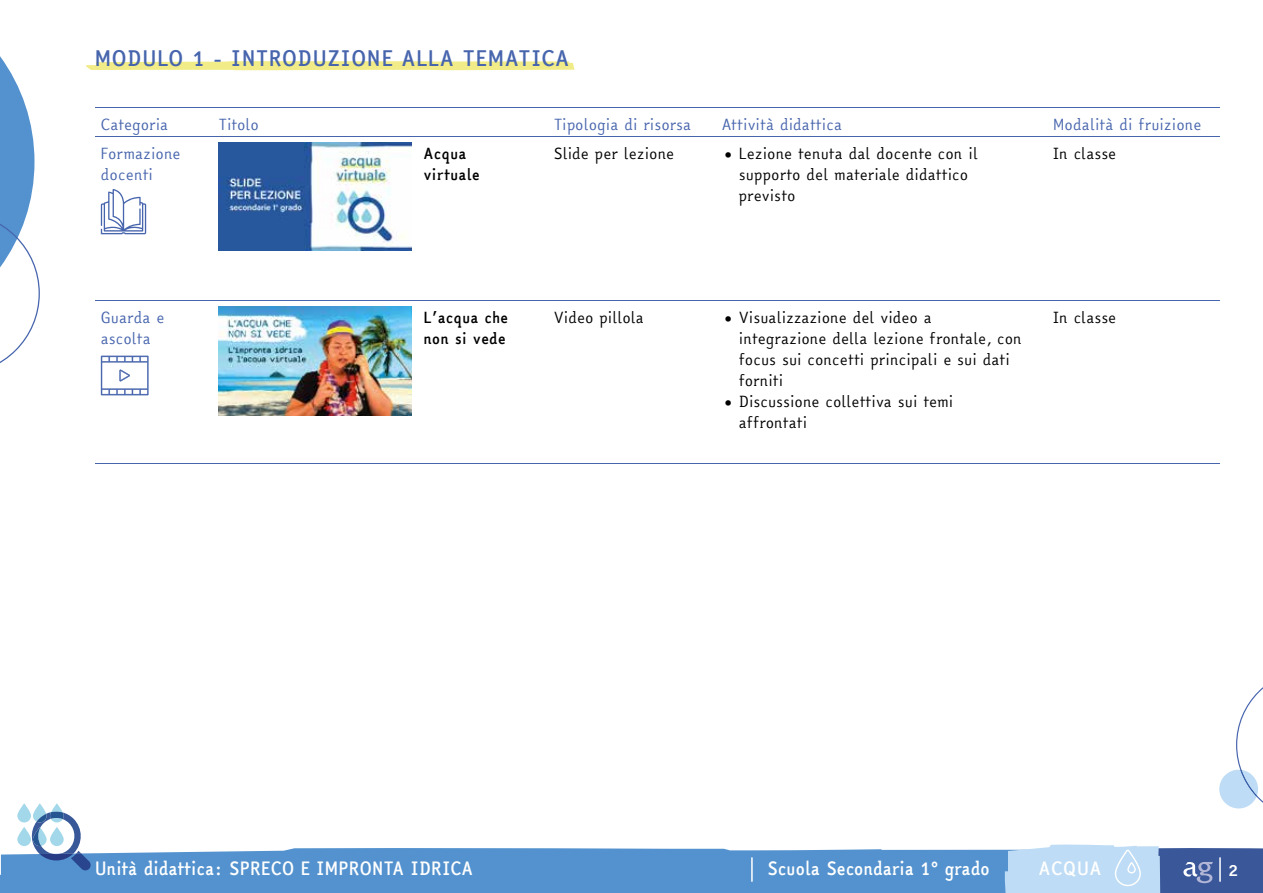
<style>
.page{position:relative;width:1263px;height:893px;background:#fff}
.page>*{position:absolute;margin:0;border:0;box-sizing:border-box;transform-origin:0 0}
.t1{font:700 21px "Easy Reading PRO";letter-spacing:.015em;color:#4765ad}
.t2{font:700 18px "Easy Reading PRO";letter-spacing:-.02em;color:#fff;scale:.96 1}
.t3{font:700 18px "Easy Reading PRO";letter-spacing:-.02em;color:#fff}
.t4{font:15px/21px "Easy Reading PRO";color:#000}
.t5{font:15px/21px "Easy Reading PRO";color:#4765ad}
.t6{font:700 15px/21px "Easy Reading PRO";color:#000}
</style>
<div class="page">
<div style="left:0;top:848px;width:1005px;height:45px;background:#5392ce"></div>
<svg style="left:86px;top:61px;width:488px;height:9px"></svg>
<svg style="left:0;top:56px;width:40px;height:307px"></svg>
<hr style="left:95px;top:107px;width:118px;height:1px;background:#4765ad">
<hr style="left:213px;top:107px;width:204px;height:1px;background:#4765ad">
<hr style="left:417px;top:107px;width:131px;height:1px;background:#4765ad">
<hr style="left:548px;top:107px;width:168px;height:1px;background:#4765ad">
<hr style="left:716px;top:107px;width:331px;height:1px;background:#4765ad">
<hr style="left:1047px;top:107px;width:173px;height:1px;background:#4765ad">
<hr style="left:95px;top:136px;width:118px;height:1px;background:#4765ad">
<hr style="left:213px;top:136px;width:204px;height:1px;background:#4765ad">
<hr style="left:417px;top:136px;width:131px;height:1px;background:#4765ad">
<hr style="left:548px;top:136px;width:168px;height:1px;background:#4765ad">
<hr style="left:716px;top:136px;width:331px;height:1px;background:#4765ad">
<hr style="left:1047px;top:136px;width:173px;height:1px;background:#4765ad">
<hr style="left:95px;top:300px;width:118px;height:1px;background:#4765ad">
<hr style="left:213px;top:300px;width:204px;height:1px;background:#4765ad">
<hr style="left:417px;top:300px;width:131px;height:1px;background:#4765ad">
<hr style="left:548px;top:300px;width:168px;height:1px;background:#4765ad">
<hr style="left:716px;top:300px;width:331px;height:1px;background:#4765ad">
<hr style="left:1047px;top:300px;width:173px;height:1px;background:#4765ad">
<hr style="left:95px;top:463px;width:118px;height:1px;background:#4765ad">
<hr style="left:213px;top:463px;width:204px;height:1px;background:#4765ad">
<hr style="left:417px;top:463px;width:131px;height:1px;background:#4765ad">
<hr style="left:548px;top:463px;width:168px;height:1px;background:#4765ad">
<hr style="left:716px;top:463px;width:331px;height:1px;background:#4765ad">
<hr style="left:1047px;top:463px;width:173px;height:1px;background:#4765ad">
<svg style="left:101px;top:189px;width:45px;height:45px"></svg>
<img style="left:219px;top:142px;width:193px;height:109px">
<svg style="left:101px;top:356px;width:48px;height:39px"></svg>
<img style="left:219px;top:306px;width:193px;height:109px">
<hr style="left:751px;top:857px;width:2px;height:25px;background:#fff">
<svg style="left:17px;top:827px;width:14px;height:19px"></svg>
<svg style="left:17px;top:803px;width:14px;height:19px"></svg>
<svg style="left:30px;top:803px;width:61px;height:67px"></svg>
<svg style="left:1219px;top:687px;width:44px;height:122px"></svg>
<svg style="left:1005px;top:844px;width:258px;height:49px"></svg>
<h1 class="t1" style="left:94px;top:42px;width:477px">MODULO 1 - INTRODUZIONE ALLA TEMATICA</h1>
<p class="t5" style="left:101px;top:114px;width:69px">Categoria</p>
<p class="t5" style="left:219px;top:114px;width:42px">Titolo</p>
<p class="t5" style="left:554px;top:114px;width:139px">Tipologia di risorsa</p>
<p class="t5" style="left:722px;top:114px;width:122px">Attività didattica</p>
<p class="t5" style="left:1053px;top:114px;width:150px">Modalità di fruizione</p>
<p class="t5" style="left:101px;top:143px;width:81px">Formazione docenti</p>
<p class="t6" style="left:423px;top:143px;width:58px">Acqua virtuale</p>
<p class="t4" style="left:554px;top:143px;width:122px">Slide per lezione</p>
<p class="t4" style="left:739px;top:143px;width:241px;text-indent:-17px">• Lezione tenuta dal docente con il supporto del materiale didattico previsto</p>
<p class="t4" style="left:1053px;top:143px;width:65px">In classe</p>
<p class="t5" style="left:101px;top:307px;width:65px">Guarda e ascolta</p>
<p class="t6" style="left:423px;top:307px;width:86px">L’acqua che non si vede</p>
<p class="t4" style="left:554px;top:307px;width:92px">Video pillola</p>
<p class="t4" style="left:739px;top:307px;width:284px;text-indent:-17px">• Visualizzazione del video a integrazione della lezione frontale, con focus sui concetti principali e sui dati forniti</p>
<p class="t4" style="left:739px;top:391px;width:216px;text-indent:-17px">• Discussione collettiva sui temi affrontati</p>
<p class="t4" style="left:1053px;top:307px;width:65px">In classe</p>
<p class="t2" style="left:95px;top:854px;width:396px">Unità didattica: SPRECO E IMPRONTA IDRICA</p>
<p class="t2" style="left:767px;top:854px;width:233px">Scuola Secondaria 1° grado</p>
<p class="t3" style="left:1038px;top:854px;width:65px">ACQUA</p>
</div>
